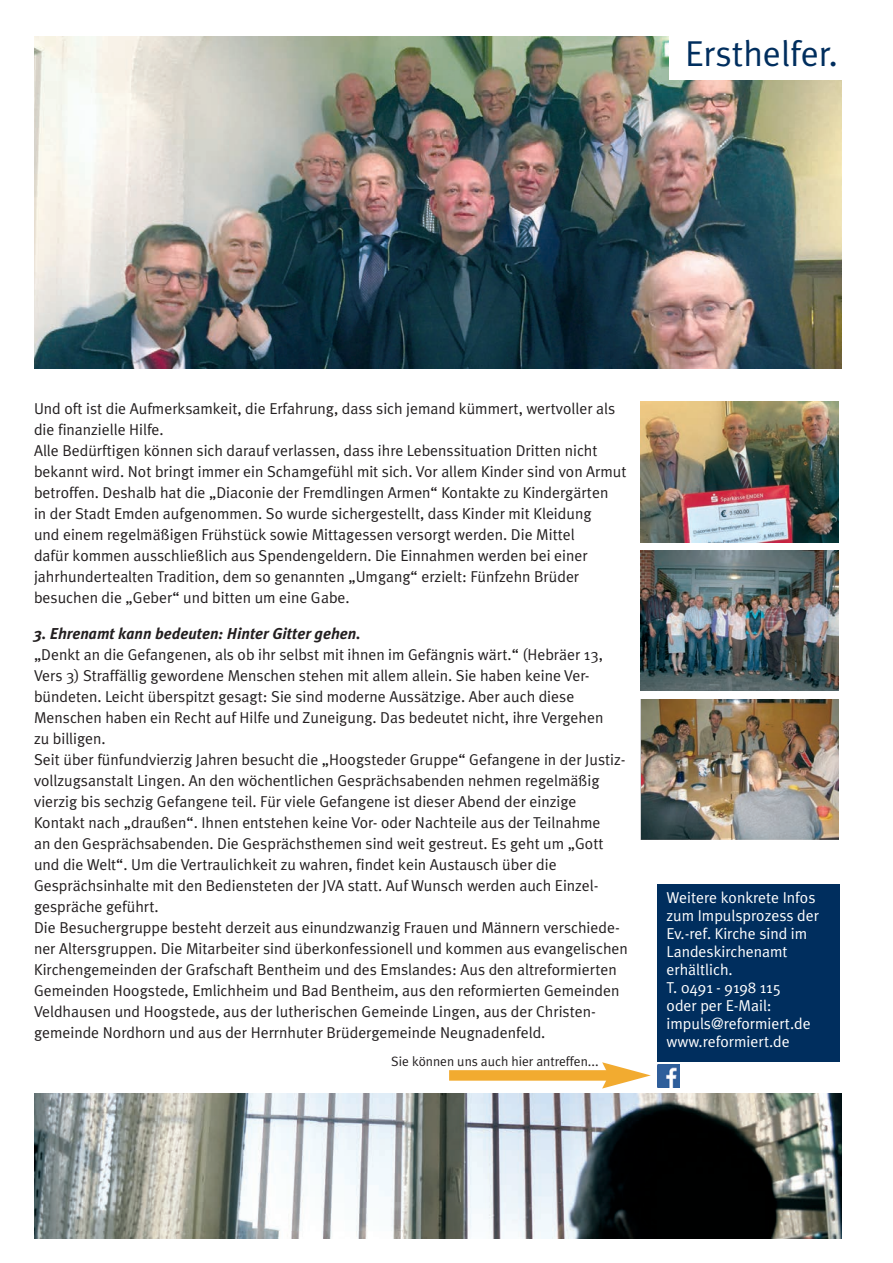
<style>
.page{position:relative;width:893px;height:1263px;background:#fff}
.page>*{position:absolute;margin:0;border:0;box-sizing:border-box;transform-origin:0 0}
.t1{font:36px "Meta Plus Normal";color:#002e5e}
.t2{font:15.75px/21px "Meta Plus Normal";color:#231f20}
.t3{font:15.75px/18px "Meta Plus Normal";color:#fff}
.t4{font:italic 700 15.75px "Meta Plus";color:#231f20}
.t5{font:13.5px "Meta Plus Normal";color:#231f20}
</style>
<div class="page">
<img style="left:34px;top:1093px;width:808px;height:145px">
<img style="left:34px;top:36px;width:808px;height:333px">
<div style="left:669px;top:29px;width:190px;height:51px;background:#fff"></div>
<div style="left:657px;top:884px;width:182px;height:177px;background:#002e5e"></div>
<img style="left:641px;top:699px;width:198px;height:141px">
<img style="left:641px;top:551px;width:198px;height:140px">
<img style="left:641px;top:402px;width:198px;height:140px">
<img style="left:657px;top:1064px;width:23px;height:23px">
<div style="left:449px;top:1070px;width:162px;height:11px;background:#f2ab30"></div>
<svg style="left:602px;top:1062px;width:49px;height:26px"></svg>
<h1 class="t1" style="left:685px;top:33px;width:154px">Ersthelfer.</h1>
<p class="t2" style="left:34px;top:398px;width:594px">Und oft ist die Aufmerksamkeit, die Erfahrung, dass sich jemand kümmert, wertvoller als die finanzielle Hilfe.<br>Alle Bedürftigen können sich darauf verlassen, dass ihre Lebenssituation Dritten nicht bekannt wird. Not bringt immer ein Schamgefühl mit sich. Vor allem Kinder sind von Armut betroffen. Deshalb hat die „Diaconie der Fremdlingen Armen“ Kontakte zu Kindergärten<br>in der Stadt Emden aufgenommen. So wurde sichergestellt, dass Kinder mit Kleidung<br>und einem regelmäßigen Frühstück sowie Mittagessen versorgt werden. Die Mittel<br>dafür kommen ausschließlich aus Spendengeldern. Die Einnahmen werden bei einer jahrhundertealten Tradition, dem so genannten „Umgang“ erzielt: Fünfzehn Brüder besuchen die „Geber“ und bitten um eine Gabe.</p>
<p class="t4" style="left:34px;top:625px;width:328px">3. Ehrenamt kann bedeuten: Hinter Gitter gehen.</p>
<p class="t2" style="left:34px;top:644px;width:595px">„Denkt an die Gefangenen, als ob ihr selbst mit ihnen im Gefängnis wärt.“ (Hebräer 13, Vers 3) Straffällig gewordene Menschen stehen mit allem allein. Sie haben keine Ver&shy;bündeten. Leicht überspitzt gesagt: Sie sind moderne Aussätzige. Aber auch diese Menschen haben ein Recht auf Hilfe und Zuneigung. Das bedeutet nicht, ihre Vergehen<br>zu billigen.<br>Seit über fünfundvierzig Jahren besucht die „Hoogsteder Gruppe“ Gefangene in der Justiz&shy;vollzugsanstalt Lingen. An den wöchentlichen Gesprächsabenden nehmen regelmäßig vierzig bis sechzig Gefangene teil. Für viele Gefangene ist dieser Abend der einzige Kontakt nach „draußen“. Ihnen entstehen keine Vor- oder Nachteile aus der Teilnahme<br>an den Gesprächsabenden. Die Gesprächsthemen sind weit gestreut. Es geht um „Gott und die Welt“. Um die Vertraulichkeit zu wahren, findet kein Austausch über die Gesprächsinhalte mit den Bediensteten der JVA statt. Auf Wunsch werden auch Einzel&shy;gespräche geführt.<br>Die Besuchergruppe besteht derzeit aus einundzwanzig Frauen und Männern verschiede&shy;ner Altersgruppen. Die Mitarbeiter sind überkonfessionell und kommen aus evangelischen Kirchengemeinden der Grafschaft Bentheim und des Emslandes: Aus den altreformierten Gemeinden Hoogstede, Emlichheim und Bad Bentheim, aus den reformierten Gemeinden Veldhausen und Hoogstede, aus der lutherischen Gemeinde Lingen, aus der Christen&shy;gemeinde Nordhorn und aus der Herrnhuter Brüdergemeinde Neugnadenfeld.</p>
<p class="t5" style="left:391px;top:1054px;width:209px">Sie können uns auch hier antreffen...</p>
<p class="t3" style="left:667px;top:888px;width:154px">Weitere konkrete Infos zum Impulsprozess der<br>Ev.-ref. Kirche sind im<br>Landeskirchenamt erhältlich.<br>T. 0491 - 9198 115<br>oder per E-Mail: impuls@reformiert.de www.reformiert.de</p>
</div>
